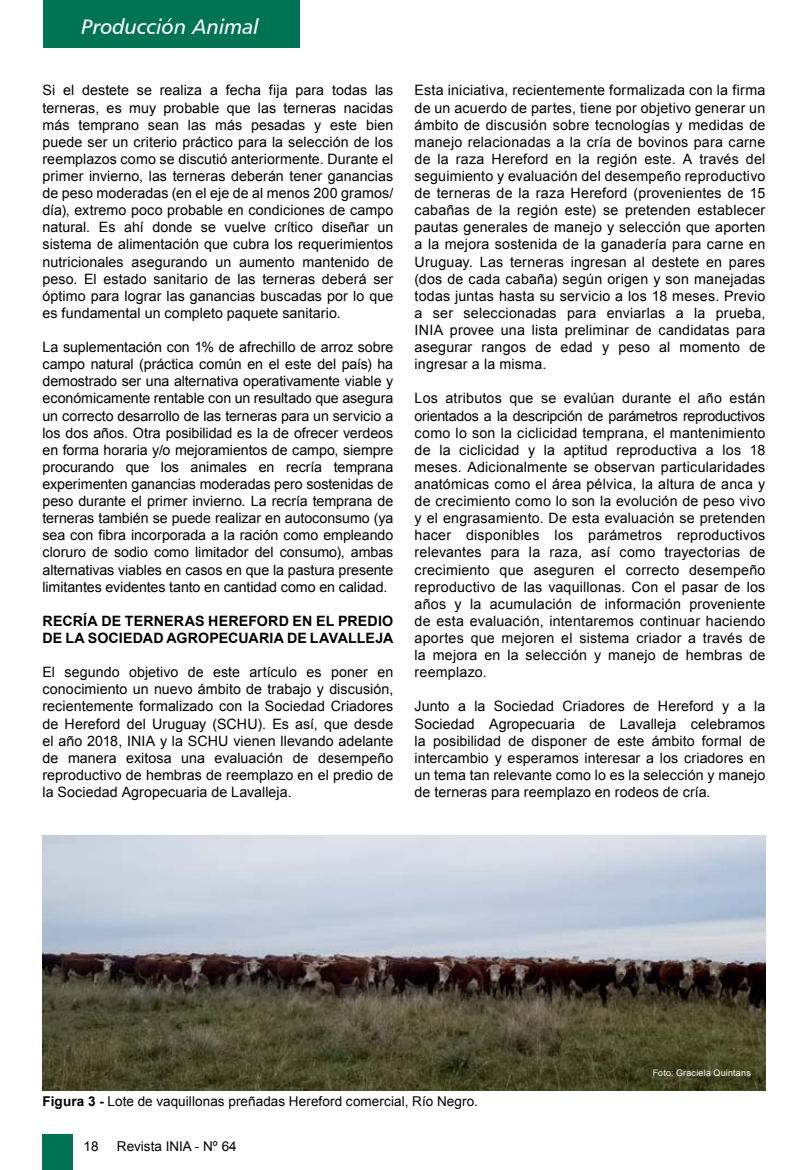
<style>
.page{position:relative;width:808px;height:1170px;background:#fff}
.page>*{position:absolute;margin:0;border:0;box-sizing:border-box;transform-origin:0 0}
.t1{font:21px "Humanist 777 BT Italic B";color:#fff}
.t2{font:14.25px/17.1px "Arial";letter-spacing:.005em;color:#000;text-align:justify}
.t3{font:700 14.25px "Arial";letter-spacing:.005em;color:#000}
.t4{font:13.5px "Arial";letter-spacing:.005em;color:#000}
.t5{font:9px "Arial";letter-spacing:.02em;color:#fff}
.s1{font-weight:700}
</style>
<div class="page">
<div style="left:43px;top:0;width:257px;height:47px;background:#007355"></div>
<div style="left:43px;top:1134px;width:30px;height:35px;background:#007355"></div>
<img style="left:43px;top:835px;width:723px;height:255px">
<h1 class="t1" style="left:81px;top:13px;width:179px">Producción Animal</h1>
<p class="t2" style="left:43px;top:82px;width:352px">Si el destete se realiza a fecha fija para todas las terneras, es muy probable que las terneras nacidas más temprano sean las más pesadas y este bien puede ser un criterio práctico para la selección de los reemplazos como se discutió anteriormente. Durante el primer invierno, las terneras deberán tener ganancias de peso moderadas (en el eje de al menos 200 gramos/ día), extremo poco probable en condiciones de campo natural. Es ahí donde se vuelve crítico diseñar un sistema de alimentación que cubra los requerimientos nutricionales asegurando un aumento mantenido de peso. El estado sanitario de las terneras deberá ser óptimo para lograr las ganancias buscadas por lo que es fundamental un completo paquete sanitario.</p>
<p class="t2" style="left:43px;top:339px;width:352px">La suplementación con 1% de afrechillo de arroz sobre campo natural (práctica común en el este del país) ha demostrado ser una alternativa operativamente viable y económicamente rentable con un resultado que asegura un correcto desarrollo de las terneras para un servicio a los dos años. Otra posibilidad es la de ofrecer verdeos en forma horaria y/o mejoramientos de campo, siempre procurando que los animales en recría temprana experimenten ganancias moderadas pero sostenidas de peso durante el primer invierno. La recría temprana de terneras también se puede realizar en autoconsumo (ya sea con fibra incorporada a la ración como empleando cloruro de sodio como limitador del consumo), ambas alternativas viables en casos en que la pastura presente limitantes evidentes tanto en cantidad como en calidad.</p>
<p class="t3" style="left:43px;top:611px;width:94px">RECRÍA DE TERNERAS</p>
<p class="t3" style="left:208px;top:611px;width:22px">HEREFORD</p>
<p class="t3" style="left:293px;top:611px;width:65px">EN EL PREDIO</p>
<p class="t3" style="left:43px;top:628px;width:87px">DE LA SOCIEDAD</p>
<p class="t3" style="left:167px;top:628px;width:82px">AGROPECUARIA</p>
<p class="t3" style="left:287px;top:628px;width:34px">DE LAVA</p>
<p class="t3" style="left:348px;top:628px;width:28px">LLEJA</p>
<p class="t2" style="left:42px;top:663px;width:352px">El segundo objetivo de este artículo es poner en conocimiento un nuevo ámbito de trabajo y discusión, recientemente formalizado con la Sociedad Criadores de Hereford del Uruguay (SCHU). Es así, que desde el año 2018, INIA y la SCHU vienen llevando adelante de manera exitosa una evaluación de desempeño reproductivo de hembras de reemplazo en el predio de la Sociedad Agropecuaria de Lavalleja.</p>
<p class="t2" style="left:415px;top:82px;width:352px">Esta iniciativa, recientemente formalizada con la firma de un acuerdo de partes, tiene por objetivo generar un ámbito de discusión sobre tecnologías y medidas de manejo relacionadas a la cría de bovinos para carne de la raza Hereford en la región este. A través del seguimiento y evaluación del desempeño reproductivo de terneras de la raza Hereford (provenientes de 15 cabañas de la región este) se pretenden establecer pautas generales de manejo y selección que aporten a la mejora sostenida de la ganadería para carne en Uruguay. Las terneras ingresan al destete en pares (dos de cada cabaña) según origen y son manejadas todas juntas hasta su servicio a los 18 meses. Previo a ser seleccionadas para enviarlas a la prueba, INIA provee una lista preliminar de candidatas para asegurar rangos de edad y peso al momento de ingresar a la misma.</p>
<p class="t2" style="left:415px;top:390px;width:352px">Los atributos que se evalúan durante el año están orientados a la descripción de parámetros reproductivos como lo son la ciclicidad temprana, el mantenimiento de la ciclicidad y la aptitud reproductiva a los 18 meses. Adicionalmente se observan particularidades anatómicas como el área pélvica, la altura de anca y de crecimiento como lo son la evolución de peso vivo y el engrasamiento. De esta evaluación se pretenden hacer disponibles los parámetros reproductivos relevantes para la raza, así como trayectorias de crecimiento que aseguren el correcto desempeño reproductivo de las vaquillonas. Con el pasar de los años y la acumulación de información proveniente de esta evaluación, intentaremos continuar haciendo aportes que mejoren el sistema criador a través de la mejora en la selección y manejo de hembras de reemplazo.</p>
<p class="t2" style="left:415px;top:698px;width:352px">Junto a la Sociedad Criadores de Hereford y a la Sociedad Agropecuaria de Lavalleja celebramos la posibilidad de disponer de este ámbito formal de intercambio y esperamos interesar a los criadores en un tema tan relevante como lo es la selección y manejo de terneras para reemplazo en rodeos de cría.</p>
<p class="t5" style="left:653px;top:1066px;width:100px">Foto: Graciela Quintans</p>
<p class="t4" style="left:43px;top:1092px;width:437px"><span class="s1">FIGURA 3 -</span> Lote de vaquillonas preñadas Hereford comercial, Río Negro.</p>
<p class="t4" style="left:84px;top:1137px;width:17px">18</p>
<p class="t4" style="left:117px;top:1137px;width:121px">Revista INIA - Nº 64</p>
</div>
